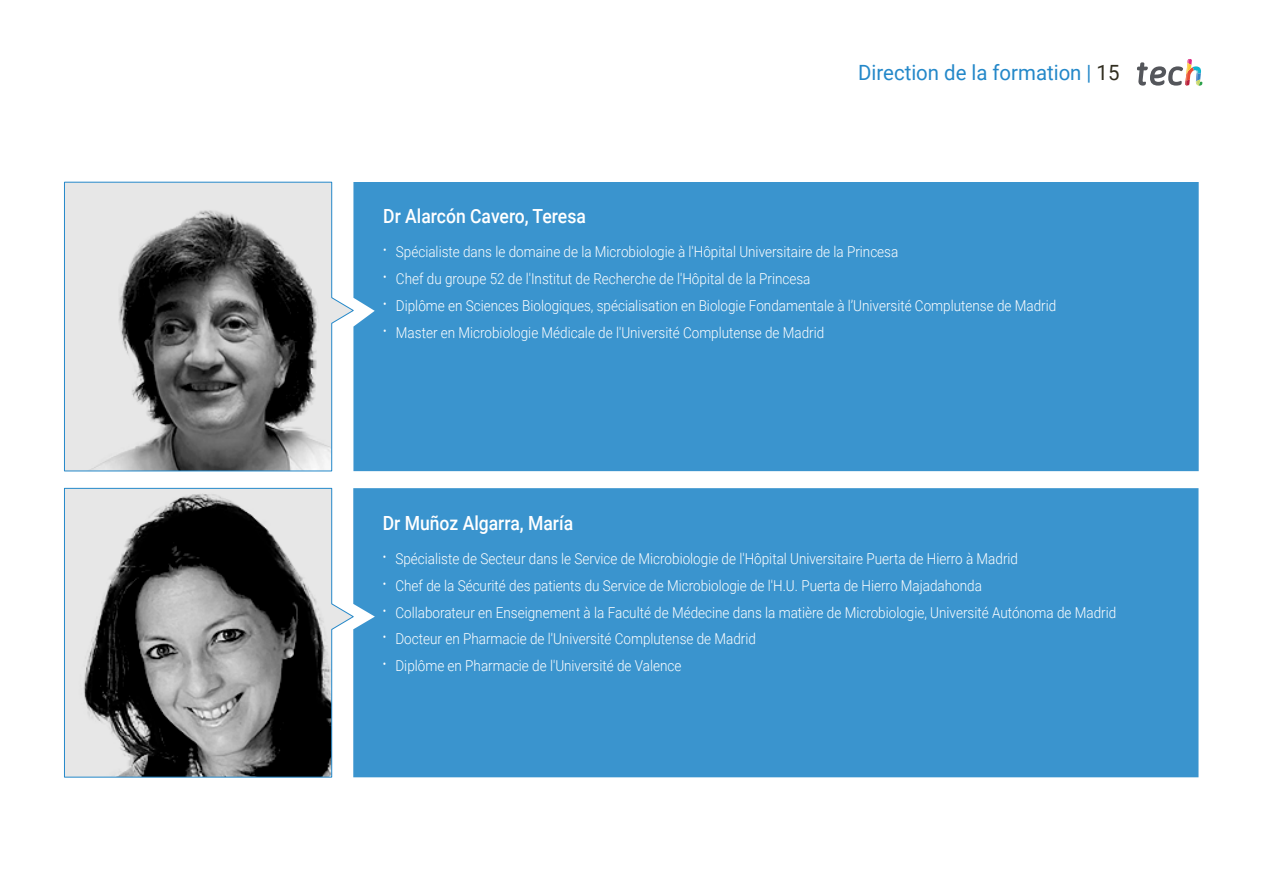
<style>
.page{position:relative;width:1263px;height:893px;background:#fff}
.page>*{position:absolute;margin:0;border:0;box-sizing:border-box;transform-origin:0 0}
.t1{font:21px "Roboto";color:#2488c9}
.t2{font:500 19.5px "Roboto";color:#fff;scale:.9 1}
.t3{font:300 15px "Roboto";color:#fff;scale:.9 1}
.s1{color:#312e20}
</style>
<div class="page">
<svg style="left:1137px;top:59px;width:65px;height:27px"></svg>
<div style="left:354px;top:182px;width:845px;height:289px;background:#3a94ce"></div>
<div style="left:354px;top:488px;width:844px;height:289px;background:#3a94ce"></div>
<svg style="left:64px;top:182px;width:290px;height:289px"></svg>
<svg style="left:64px;top:488px;width:290px;height:289px"></svg>
<h1 class="t1" style="left:858px;top:57px;width:263px">Direction de la formation | <span class="s1">15</span></h1>
<h2 class="t2" style="left:383px;top:203px;width:227px">Dr Alarcón Cavero, Teresa</h2>
<p class="t3" style="left:383px;top:242px;width:574px"><sup>•</sup> Spécialiste dans le domaine de la Microbiologie à l'Hôpital Universitaire de la Princesa</p>
<p class="t3" style="left:383px;top:268px;width:476px"><sup>•</sup> Chef du groupe 52 de l'Institut de Recherche de l'Hôpital de la Princesa</p>
<p class="t3" style="left:383px;top:295px;width:749px"><sup>•</sup> Diplôme en Sciences Biologiques, spécialisation en Biologie Fondamentale à l’Université Complutense de Madrid</p>
<p class="t3" style="left:383px;top:322px;width:492px"><sup>•</sup> Master en Microbiologie Médicale de l'Université Complutense de Madrid</p>
<h2 class="t2" style="left:383px;top:509px;width:213px">Dr Muñoz Algarra, María</h2>
<p class="t3" style="left:383px;top:548px;width:707px"><sup>•</sup> Spécialiste de Secteur dans le Service de Microbiologie de l'Hôpital Universitaire Puerta de Hierro à Madrid</p>
<p class="t3" style="left:383px;top:575px;width:667px"><sup>•</sup> Chef de la Sécurité des patients du Service de Microbiologie de l'H.U. Puerta de Hierro Majadahonda</p>
<p class="t3" style="left:383px;top:602px;width:816px"><sup>•</sup> Collaborateur en Enseignement à la Faculté de Médecine dans la matière de Microbiologie, Université Autónoma de Madrid</p>
<p class="t3" style="left:383px;top:628px;width:416px"><sup>•</sup> Docteur en Pharmacie de l'Université Complutense de Madrid</p>
<p class="t3" style="left:383px;top:655px;width:333px"><sup>•</sup> Diplôme en Pharmacie de l'Université de Valence</p>
</div>
